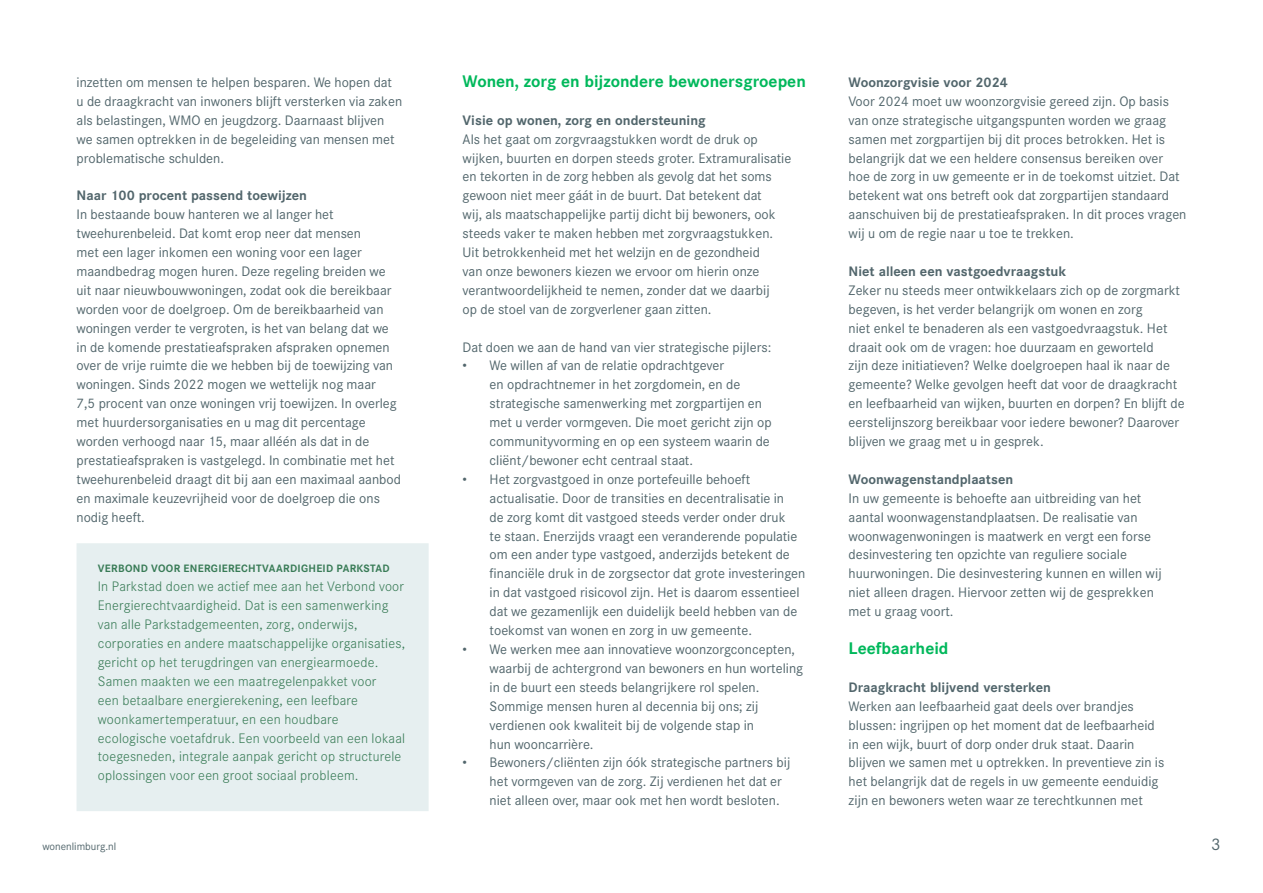
<style>
.page{position:relative;width:1263px;height:893px;background:#fff}
.page>*{position:absolute;margin:0;border:0;box-sizing:border-box;transform-origin:0 0}
.Tussenkopjes_Groen{font:700 16.5px "Corporate S";color:#00b85b}
.Broodtekst_inleiding{font:16.5px "Corporate S";color:#52666c}
.Broodtekst{font:13.5px/18.9px "Corporate S";color:#52666c}
.Bullets{font:13.5px/18.9px "Corporate S";color:#52666c}
.Inzetje_9{font:300 13.5px/18.9px "Corporate S";letter-spacing:.015em;color:#387b56}
.Subkopje_dikgedrukt{font:700 13.5px "Corporate S";color:#52666c}
.Inzetje_9-2{font:700 10.5px "Corporate S";letter-spacing:.03em;color:#387b56}
.t1{font:10.5px "Corporate S";color:#52666c}
</style>
<div class="page">
<div style="left:77px;top:543px;width:352px;height:268px;background:#e6eff0"></div>
<p class="Broodtekst" style="left:77px;top:73px;width:327px">inzetten om mensen te helpen besparen. We hopen dat u de draagkracht van inwoners blijft versterken via zaken als belastingen, WMO en jeugdzorg. Daarnaast blijven we samen optrekken in de begeleiding van mensen met problematische schulden.</p>
<p class="Subkopje_dikgedrukt" style="left:77px;top:187px;width:232px">Naar 100 procent passend toewijzen</p>
<p class="Broodtekst" style="left:77px;top:205px;width:326px">In bestaande bouw hanteren we al langer het tweehurenbeleid. Dat komt erop neer dat mensen<br>met een lager inkomen een woning voor een lager maandbedrag mogen huren. Deze regeling breiden we uit naar nieuwbouwwoningen, zodat ook die bereikbaar worden voor de doelgroep. Om de bereikbaarheid van woningen verder te vergroten, is het van belang dat we in de komende prestatieafspraken afspraken opnemen over de vrije ruimte die we hebben bij de toewijzing van woningen. Sinds 2022 mogen we wettelijk nog maar<br>7,5 procent van onze woningen vrij toewijzen. In overleg met huurdersorganisaties en u mag dit percentage worden verhoogd naar 15, maar alléén als dat in de prestatieafspraken is vastgelegd. In combinatie met het tweehurenbeleid draagt dit bij aan een maximaal aanbod en maximale keuzevrijheid voor de doelgroep die ons nodig heeft.</p>
<p class="Inzetje_9-2" style="left:98px;top:562px;width:293px">VERBOND VOOR ENERGIERECHTVAARDIGHEID PARKSTAD</p>
<p class="Inzetje_9" style="left:98px;top:577px;width:309px">In Parkstad doen we actief mee aan het Verbond voor Energierechtvaardigheid. Dat is een samenwerking van alle Parkstadgemeenten, zorg, onderwijs, corporaties en andere maatschappelijke organisaties, gericht op het terugdringen van energiearmoede.<br>Samen maakten we een maatregelenpakket voor<br>een betaalbare energierekening, een leefbare woonkamertemperatuur, en een houdbare ecologische voetafdruk. Een voorbeeld van een lokaal toegesneden, integrale aanpak gericht op structurele oplossingen voor een groot sociaal probleem.</p>
<p class="Tussenkopjes_Groen" style="left:463px;top:71px;width:345px">Wonen, zorg en bijzondere bewonersgroepen</p>
<p class="Subkopje_dikgedrukt" style="left:463px;top:112px;width:245px">Visie op wonen, zorg en ondersteuning</p>
<p class="Broodtekst" style="left:463px;top:130px;width:330px">Als het gaat om zorgvraagstukken wordt de druk op wijken, buurten en dorpen steeds groter. Extramuralisatie en tekorten in de zorg hebben als gevolg dat het soms gewoon niet meer gáát in de buurt. Dat betekent dat<br>wij, als maatschappelijke partij dicht bij bewoners, ook steeds vaker te maken hebben met zorgvraagstukken.<br>Uit betrokkenheid met het welzijn en de gezondheid<br>van onze bewoners kiezen we ervoor om hierin onze verantwoordelijkheid te nemen, zonder dat we daarbij<br>op de stoel van de zorgverlener gaan zitten.</p>
<p class="Broodtekst" style="left:463px;top:337px;width:310px">Dat doen we aan de hand van vier strategische pijlers:</p>
<p class="Broodtekst" style="left:490px;top:356px;width:283px;text-indent:-27px">• We willen af van de relatie opdrachtgever<br>en opdrachtnemer in het zorgdomein, en de strategische samenwerking met zorgpartijen en met u verder vormgeven. Die moet gericht zijn op communityvorming en op een systeem waarin de cliënt/bewoner echt centraal staat.</p>
<p class="Broodtekst" style="left:490px;top:470px;width:317px;text-indent:-27px">• Het zorgvastgoed in onze portefeuille behoeft actualisatie. Door de transities en decentralisatie in<br>de zorg komt dit vastgoed steeds verder onder druk<br>te staan. Enerzijds vraagt een veranderende populatie om een ander type vastgoed, anderzijds betekent de financiële druk in de zorgsector dat grote investeringen in dat vastgoed risicovol zijn. Het is daarom essentieel dat we gezamenlijk een duidelijk beeld hebben van de toekomst van wonen en zorg in uw gemeente.</p>
<p class="Broodtekst" style="left:490px;top:640px;width:315px;text-indent:-27px">• We werken mee aan innovatieve woonzorgconcepten, waarbij de achtergrond van bewoners en hun worteling in de buurt een steeds belangrijkere rol spelen.<br>Sommige mensen huren al decennia bij ons; zij verdienen ook kwaliteit bij de volgende stap in<br>hun wooncarrière.</p>
<p class="Broodtekst" style="left:490px;top:753px;width:302px;text-indent:-27px">• Bewoners/cliënten zijn óók strategische partners bij het vormgeven van de zorg. Zij verdienen het dat er niet alleen over, maar ook met hen wordt besloten.</p>
<p class="Subkopje_dikgedrukt" style="left:849px;top:74px;width:161px">Woonzorgvisie voor 2024</p>
<p class="Bullets" style="left:849px;top:92px;width:339px">Voor 2024 moet uw woonzorgvisie gereed zijn. Op basis van onze strategische uitgangspunten worden we graag samen met zorgpartijen bij dit proces betrokken. Het is belangrijk dat we een heldere consensus bereiken over hoe de zorg in uw gemeente er in de toekomst uitziet. Dat betekent wat ons betreft ook dat zorgpartijen standaard aanschuiven bij de prestatieafspraken. In dit proces vragen wij u om de regie naar u toe te trekken.</p>
<p class="Subkopje_dikgedrukt" style="left:849px;top:263px;width:219px">Niet alleen een vastgoedvraagstuk</p>
<p class="Bullets" style="left:849px;top:281px;width:338px">Zeker nu steeds meer ontwikkelaars zich op de zorgmarkt begeven, is het verder belangrijk om wonen en zorg<br>niet enkel te benaderen als een vastgoedvraagstuk. Het draait ook om de vragen: hoe duurzaam en geworteld<br>zijn deze initiatieven? Welke doelgroepen haal ik naar de gemeente? Welke gevolgen heeft dat voor de draagkracht en leefbaarheid van wijken, buurten en dorpen? En blijft de eerstelijnszorg bereikbaar voor iedere bewoner? Daarover blijven we graag met u in gesprek.</p>
<p class="Subkopje_dikgedrukt" style="left:849px;top:471px;width:166px">Woonwagenstandplaatsen</p>
<p class="Bullets" style="left:849px;top:489px;width:315px">In uw gemeente is behoefte aan uitbreiding van het aantal woonwagenstandplaatsen. De realisatie van woonwagenwoningen is maatwerk en vergt een forse desinvestering ten opzichte van reguliere sociale huurwoningen. Die desinvestering kunnen en willen wij niet alleen dragen. Hiervoor zetten wij de gesprekken met u graag voort.</p>
<p class="Tussenkopjes_Groen" style="left:849px;top:638px;width:101px">Leefbaarheid</p>
<p class="Subkopje_dikgedrukt" style="left:849px;top:679px;width:204px">Draagkracht blijvend versterken</p>
<p class="Broodtekst" style="left:849px;top:697px;width:317px">Werken aan leefbaarheid gaat deels over brandjes blussen: ingrijpen op het moment dat de leefbaarheid in een wijk, buurt of dorp onder druk staat. Daarin blijven we samen met u optrekken. In preventieve zin is het belangrijk dat de regels in uw gemeente eenduidig zijn en bewoners weten waar ze terechtkunnen met</p>
<p class="t1" style="left:43px;top:841px;width:75px">wonenlimburg.nl</p>
<p class="Broodtekst_inleiding" style="left:1211px;top:835px;width:11px">3</p>
</div>
